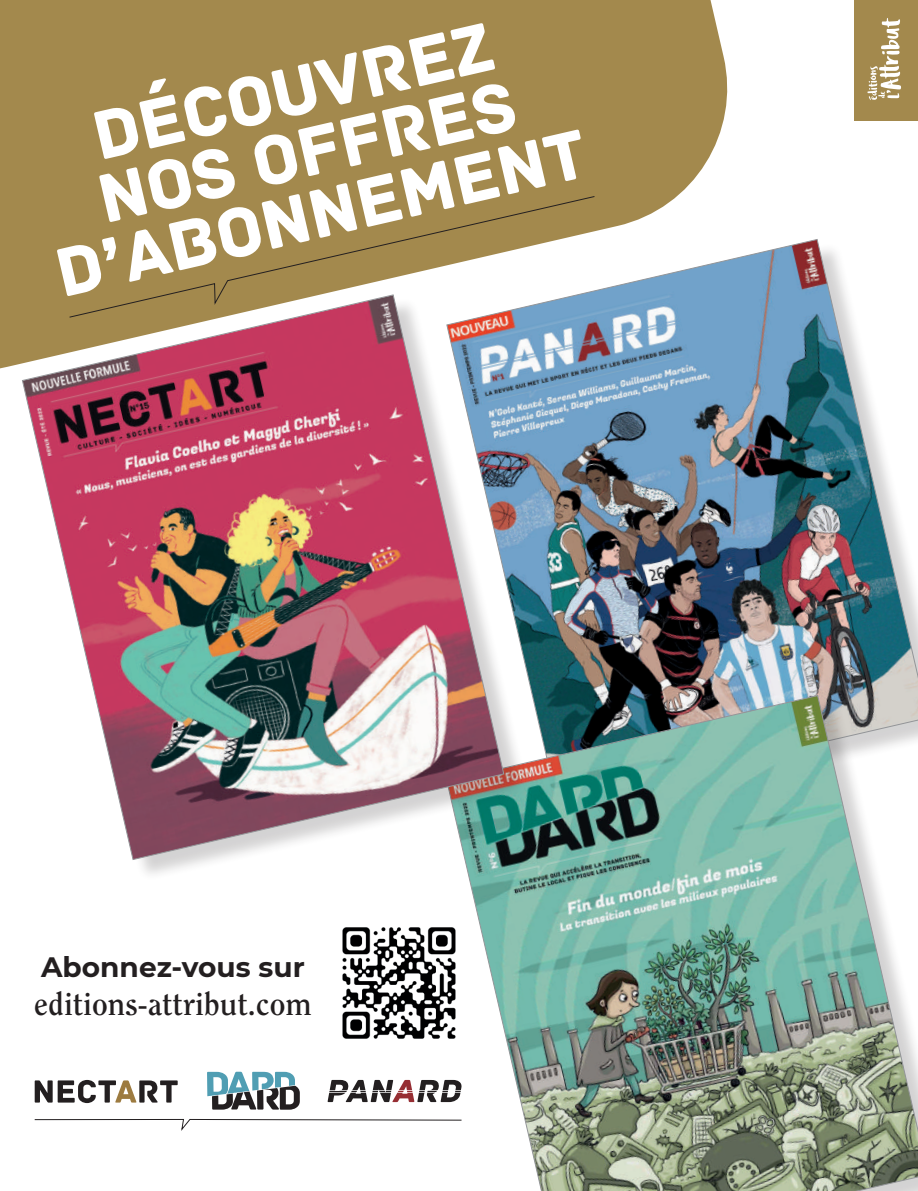
<style>
.page{position:relative;width:918px;height:1191px;background:#fff}
.page>*{position:absolute;margin:0;border:0;box-sizing:border-box;transform-origin:0 0}
.t1{font:72.62px/62.6px "Archive";color:#fff;text-align:center}
.t2{font:700 31.5px "Clearface Std";color:#231f20}
.t3{font:700 28px "Montserrat";color:#231f20}
</style>
<div class="page">
<img style="left:529px;top:239px;width:389px;height:456px">
<div style="left:854px;top:0;width:64px;height:120px;background:#a3894d"></div>
<svg style="left:867px;top:18px;width:34px;height:82px"></svg>
<svg style="left:0;top:0;width:741px;height:384px;background:#a69569"></svg>
<svg style="left:68px;top:195px;width:527px;height:123px"></svg>
<svg style="left:34px;top:1119px;width:412px;height:11px"></svg>
<img style="left:446px;top:695px;width:472px;height:496px">
<div style="left:27px;top:297px;width:502px;height:585px;background:#231f20;opacity:.2"></div>
<img style="left:22px;top:294px;width:482px;height:566px">
<svg style="left:207px;top:1071px;width:93px;height:38px"></svg>
<svg style="left:35px;top:1080px;width:143px;height:23px"></svg>
<svg style="left:327px;top:1080px;width:135px;height:22px"></svg>
<img style="left:342px;top:912px;width:128px;height:141px">
<p class="t1" style="left:22px;top:122px;width:544px;rotate:-13deg">Découvrez nos offres d’abonnement</p>
<p class="t3" style="left:41px;top:946px;width:265px">Abonnez-vous sur</p>
<p class="t2" style="left:34px;top:985px;width:279px">editions-attribut.com</p>
</div>
